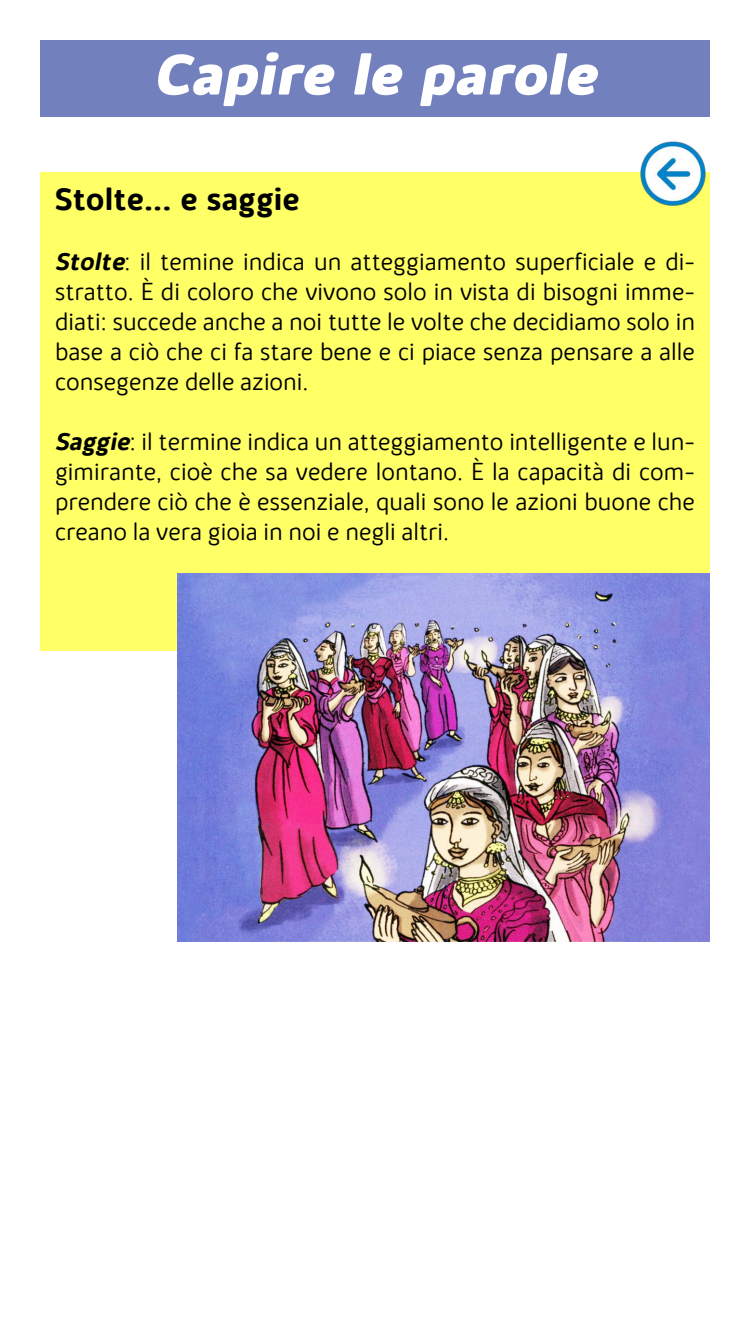
<style>
.page{position:relative;width:750px;height:1334px;background:#fff}
.page>*{position:absolute;margin:0;border:0;box-sizing:border-box;transform-origin:0 0}
.t1{font:italic 700 expanded 58.1px "Kabrio Alternate";color:#fff}
.t2{font:700 32px "Kabrio Alternate";color:#000}
.t3{font:300 25px/30px "Kabrio Alternate";color:#000;text-align:justify}
.s1{font-weight:700;font-style:italic}
</style>
<div class="page">
<div style="left:40px;top:40px;width:670px;height:77px;background:#7281be"></div>
<div style="left:40px;top:172px;width:670px;height:479px;background:#ff6"></div>
<img style="left:640px;top:141px;width:66px;height:65px">
<img style="left:177px;top:573px;width:533px;height:369px">
<h1 class="t1" style="left:153px;top:37px;width:445px">Capire le parole</h1>
<p class="t2" style="left:55px;top:180px;width:246px">Stolte... e saggie</p>
<p class="t3" style="left:55px;top:247px;width:641px"><span class="s1">Stolte</span>: il temine indica un atteggiamento superficiale e di&shy;stratto. È di coloro che vivono solo in vista di bisogni imme&shy;diati: succede anche a noi tutte le volte che decidiamo solo in base a ciò che ci fa stare bene e ci piace senza pensare a alle consegenze delle azioni.</p>
<p class="t3" style="left:55px;top:427px;width:641px"><span class="s1">Saggie</span>: il termine indica un atteggiamento intelligente e lun&shy;gimirante, cioè che sa vedere lontano. È la capacità di com&shy;prendere ciò che è essenziale, quali sono le azioni buone che creano la vera gioia in noi e negli altri.</p>
</div>
